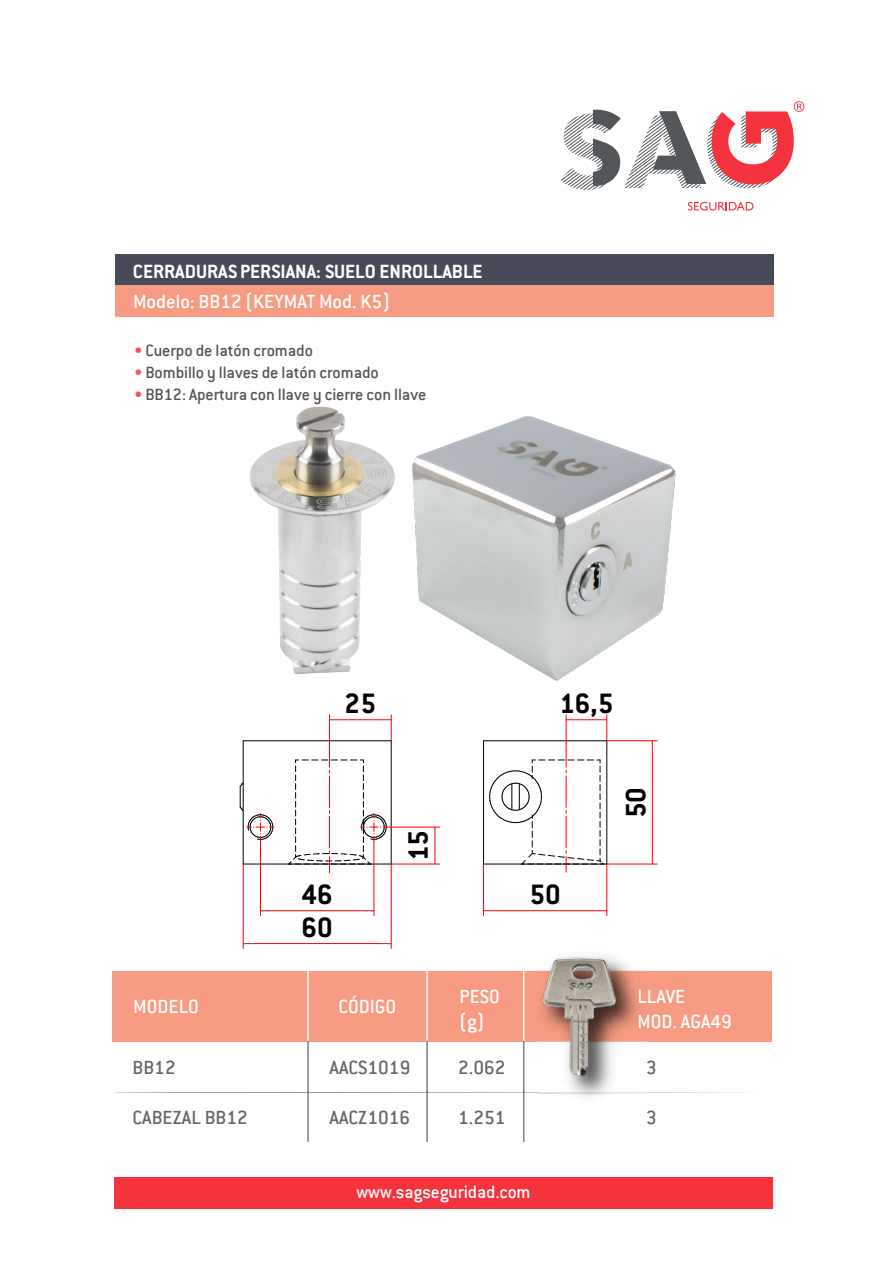
<style>
.page{position:relative;width:894px;height:1264px;background:#fff}
.page>*{position:absolute;margin:0;border:0;box-sizing:border-box;transform-origin:0 0}
.t1{font:700 30.75px/32.8px "Conduit ITC";letter-spacing:.005em;color:#000}
.t2{font:500 21px/25.2px "Conduit ITC";color:#fff}
.t3{font:500 21px "Conduit ITC";color:#656668}
.t4{font:700 21px "Conduit ITC";color:#fff}
.t5{font:500 19.5px "Conduit ITC";letter-spacing:-.005em;color:#fff}
.t6{font:500 18px "Conduit ITC";letter-spacing:-.005em;color:#545456}
.s1{color:#fb5058}
</style>
<div class="page">
<div style="left:115px;top:254px;width:658px;height:32px;background:#474b59"></div>
<div style="left:115px;top:285px;width:658px;height:32px;background:#f79c82"></div>
<div style="left:115px;top:1176px;width:657px;height:32px;background:#f5333f"></div>
<svg style="left:687px;top:202px;width:66px;height:8px"></svg>
<svg style="left:561px;top:101px;width:243px;height:89px"></svg>
<div style="left:112px;top:970px;width:659px;height:71px;background:#f79c82"></div>
<hr style="left:307px;top:969px;width:2px;height:72px;background:#fff">
<hr style="left:426px;top:969px;width:2px;height:72px;background:#fff">
<hr style="left:307px;top:1040px;width:2px;height:52px;background:#7e8083">
<hr style="left:426px;top:1040px;width:2px;height:52px;background:#7e8083">
<hr style="left:523px;top:969px;width:1px;height:72px;background:#fff">
<hr style="left:523px;top:1040px;width:1px;height:52px;background:#7e8083">
<hr style="left:307px;top:1090px;width:2px;height:51px;background:#7e8083">
<hr style="left:426px;top:1090px;width:2px;height:51px;background:#7e8083">
<hr style="left:523px;top:1090px;width:1px;height:51px;background:#7e8083">
<svg style="left:114px;top:1092px;width:628px;height:1px"></svg>
<img style="left:537px;top:970px;width:109px;height:128px">
<img style="left:538px;top:956px;width:91px;height:127px">
<hr style="left:483px;top:863px;width:123px;height:1px;background:#000">
<hr style="left:606px;top:740px;width:1px;height:124px;background:#000">
<hr style="left:483px;top:740px;width:123px;height:1px;background:#000">
<hr style="left:483px;top:740px;width:1px;height:124px;background:#000">
<svg style="left:489px;top:751px;width:115px;height:121px"></svg>
<hr style="left:243px;top:740px;width:1px;height:124px;background:#000">
<hr style="left:390px;top:740px;width:1px;height:124px;background:#000">
<hr style="left:243px;top:740px;width:148px;height:1px;background:#000">
<hr style="left:243px;top:863px;width:148px;height:1px;background:#000">
<svg style="left:239px;top:782px;width:35px;height:58px"></svg>
<svg style="left:288px;top:751px;width:99px;height:121px"></svg>
<hr style="left:260px;top:840px;width:1px;height:75px;background:#f00">
<hr style="left:373px;top:840px;width:1px;height:75px;background:#f00">
<hr style="left:260px;top:910px;width:114px;height:1px;background:#f00">
<hr style="left:243px;top:864px;width:1px;height:84px;background:#f00">
<hr style="left:391px;top:864px;width:1px;height:84px;background:#f00">
<hr style="left:243px;top:943px;width:148px;height:1px;background:#f00">
<svg style="left:606px;top:714px;width:1px;height:26px"></svg>
<hr style="left:565px;top:714px;width:1px;height:37px;background:#f00">
<hr style="left:566px;top:719px;width:40px;height:1px;background:#f00">
<hr style="left:606px;top:864px;width:1px;height:51px;background:#f00">
<hr style="left:483px;top:864px;width:1px;height:51px;background:#f00">
<hr style="left:483px;top:910px;width:123px;height:1px;background:#f00">
<hr style="left:606px;top:863px;width:51px;height:1px;background:#f00">
<hr style="left:606px;top:740px;width:51px;height:1px;background:#f00">
<hr style="left:652px;top:740px;width:1px;height:124px;background:#f00">
<hr style="left:391px;top:863px;width:49px;height:1px;background:#f00">
<hr style="left:387px;top:826px;width:53px;height:1px;background:#f00">
<hr style="left:434px;top:827px;width:1px;height:37px;background:#f00">
<svg style="left:391px;top:714px;width:1px;height:26px"></svg>
<hr style="left:329px;top:714px;width:1px;height:37px;background:#f00">
<hr style="left:329px;top:719px;width:62px;height:1px;background:#f00">
<img style="left:412px;top:417px;width:263px;height:264px">
<img style="left:249px;top:406px;width:146px;height:268px">
<p class="t4" style="left:133px;top:264px;width:351px">CERRADURASPERSIANA: SUELO ENROLLABLE</p>
<p class="t2" style="left:133px;top:291px;width:258px">Modelo: BB12 (KEYMAT Mod. K5)</p>
<p class="t6" style="left:134px;top:345px;width:180px"><span class="s1">•</span> Cuerpo de latón cromado</p>
<p class="t6" style="left:134px;top:366px;width:246px"><span class="s1">•</span> Bombillo y llaves de latón cromado</p>
<p class="t6" style="left:134px;top:388px;width:293px"><span class="s1">•</span> BB12: Apertura con llave y cierre con llave</p>
<h1 class="t1" style="left:344px;top:690px;width:33px">25</h1>
<h1 class="t1" style="left:301px;top:881px;width:33px">46<br>60</h1>
<h1 class="t1" style="left:405px;top:861px;width:33px;rotate:-90deg">15</h1>
<h1 class="t1" style="left:559px;top:690px;width:55px">16,5</h1>
<h1 class="t1" style="left:529px;top:881px;width:33px">50</h1>
<h1 class="t1" style="left:622px;top:818px;width:33px;rotate:-90deg">50</h1>
<p class="t2" style="left:133px;top:995px;width:67px">MODELO</p>
<p class="t2" style="left:338px;top:995px;width:59px">CÓDIGO</p>
<p class="t2" style="left:459px;top:985px;width:42px">PESO (g)</p>
<p class="t3" style="left:132px;top:1061px;width:45px">BB12</p>
<p class="t3" style="left:329px;top:1060px;width:82px">AACS1019</p>
<p class="t3" style="left:458px;top:1060px;width:49px">2.062</p>
<p class="t3" style="left:646px;top:1060px;width:12px">3</p>
<p class="t3" style="left:132px;top:1110px;width:117px">CABEZAL BB12</p>
<p class="t3" style="left:329px;top:1110px;width:82px">AACZ1016</p>
<p class="t3" style="left:458px;top:1110px;width:49px">1.251</p>
<p class="t3" style="left:646px;top:1110px;width:12px">3</p>
<p class="t2" style="left:637px;top:985px;width:96px">LLAVE<br>MOD. AGA49</p>
<p class="t5" style="left:356px;top:1186px;width:175px">www.sagseguridad.com</p>
</div>
